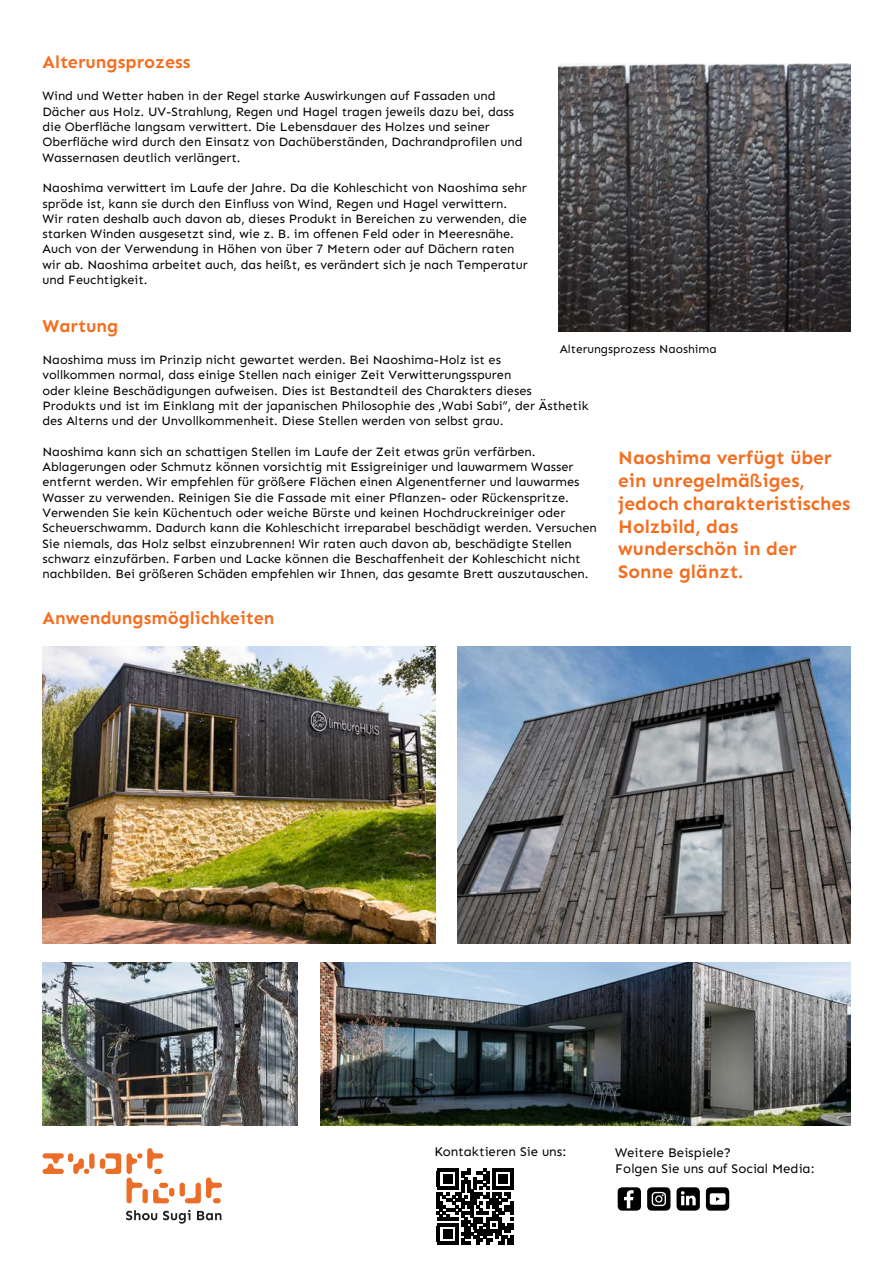
<style>
.page{position:relative;width:893px;height:1263px;background:#fff}
.page>*{position:absolute;margin:0;border:0;box-sizing:border-box;transform-origin:0 0}
.t1{font:700 19.05px/23px "Sen";color:#f36e20}
.t2{font:700 18px "Sen";color:#f36e20}
.t3{font:13.2px/15.9px "Sen";color:#000}
.t4{font:12.75px/15.3px "Sen";color:#000}
.t5{font:12px "Sen";color:#000}
</style>
<div class="page">
<svg style="left:43px;top:1153px;width:78px;height:21px"></svg>
<svg style="left:180px;top:1177px;width:42px;height:26px"></svg>
<svg style="left:127px;top:1148px;width:47px;height:55px"></svg>
<svg style="left:126px;top:1210px;width:95px;height:14px"></svg>
<img style="left:558px;top:64px;width:292px;height:268px">
<svg style="left:437px;top:1168px;width:77px;height:77px"></svg>
<hr style="left:437px;top:1242px;width:21px;height:3px;background:#000">
<div style="left:443px;top:1229px;width:9px;height:10px;background:#000"></div>
<div style="left:618px;top:1187px;width:23px;height:23px;background:#000;border-radius:4px"></div>
<svg style="left:624px;top:1190px;width:9px;height:18px"></svg>
<div style="left:647px;top:1187px;width:23px;height:23px;background:#000;border-radius:4px"></div>
<svg style="left:652px;top:1192px;width:14px;height:14px"></svg>
<div style="left:676px;top:1187px;width:24px;height:23px;background:#000;border-radius:4px"></div>
<svg style="left:681px;top:1191px;width:15px;height:14px"></svg>
<div style="left:706px;top:1187px;width:23px;height:23px;background:#000;border-radius:4px"></div>
<div style="left:710px;top:1193px;width:16px;height:12px;background:#fff;border-radius:2px"></div>
<svg style="left:716px;top:1197px;width:4px;height:4px"></svg>
<img style="left:42px;top:962px;width:256px;height:163px">
<img style="left:42px;top:646px;width:394px;height:298px">
<img style="left:320px;top:963px;width:530px;height:162px">
<img style="left:457px;top:646px;width:393px;height:298px">
<h2 class="t2" style="left:43px;top:52px;width:150px">Alterungsprozess</h2>
<p class="t4" style="left:42px;top:88px;width:481px">Wind und Wetter haben in der Regel starke Auswirkungen auf Fassaden und Dächer aus Holz. UV-Strahlung, Regen und Hagel tragen jeweils dazu bei, dass die Oberfläche langsam verwittert. Die Lebensdauer des Holzes und seiner Oberfläche wird durch den Einsatz von Dachüberständen, Dachrandprofilen und Wassernasen deutlich verlängert.</p>
<p class="t4" style="left:42px;top:180px;width:487px">Naoshima verwittert im Laufe der Jahre. Da die Kohleschicht von Naoshima sehr spröde ist, kann sie durch den Einfluss von Wind, Regen und Hagel verwittern.<br>Wir raten deshalb auch davon ab, dieses Produkt in Bereichen zu verwenden, die starken Winden ausgesetzt sind, wie z. B. im offenen Feld oder in Meeresnähe.<br>Auch von der Verwendung in Höhen von über 7 Metern oder auf Dächern raten wir ab. Naoshima arbeitet auch, das heißt, es verändert sich je nach Temperatur und Feuchtigkeit.</p>
<h2 class="t2" style="left:43px;top:315px;width:77px">Wartung</h2>
<p class="t4" style="left:42px;top:352px;width:548px">Naoshima muss im Prinzip nicht gewartet werden. Bei Naoshima-Holz ist es<br>vollkommen normal, dass einige Stellen nach einiger Zeit Verwitterungsspuren<br>oder kleine Beschädigungen aufweisen. Dies ist Bestandteil des Charakters dieses<br>Produkts und ist im Einklang mit der japanischen Philosophie des „Wabi Sabi“, der Ästhetik des Alterns und der Unvollkommenheit. Diese Stellen werden von selbst grau.</p>
<p class="t4" style="left:42px;top:444px;width:556px">Naoshima kann sich an schattigen Stellen im Laufe der Zeit etwas grün verfärben.<br>Ablagerungen oder Schmutz können vorsichtig mit Essigreiniger und lauwarmem Wasser entfernt werden. Wir empfehlen für größere Flächen einen Algenentferner und lauwarmes Wasser zu verwenden. Reinigen Sie die Fassade mit einer Pflanzen- oder Rückenspritze.<br>Verwenden Sie kein Küchentuch oder weiche Bürste und keinen Hochdruckreiniger oder Scheuerschwamm. Dadurch kann die Kohleschicht irreparabel beschädigt werden. Versuchen Sie niemals, das Holz selbst einzubrennen! Wir raten auch davon ab, beschädigte Stellen schwarz einzufä rben. Farben und Lacke können die Beschaffenheit der Kohleschicht nicht nachbilden. Bei größeren Schäden empfehlen wir Ihnen, das gesamte Brett auszutauschen.</p>
<h2 class="t2" style="left:43px;top:608px;width:234px">Anwendungsmöglichkeiten</h2>
<p class="t5" style="left:560px;top:342px;width:158px">Alterungsprozess Naoshima</p>
<h1 class="t1" style="left:618px;top:446px;width:234px">Naoshima verfügt über ein unregelmäßiges, jedoch charakteristisches<br>Holzbild, das wunderschön in der<br>Sonne glänzt.</h1>
<p class="t3" style="left:434px;top:1144px;width:133px">Kontaktieren Sie uns:</p>
<p class="t3" style="left:615px;top:1145px;width:201px">Weitere Beispiele?<br>Folgen Sie uns auf Social Media:</p>
</div>
